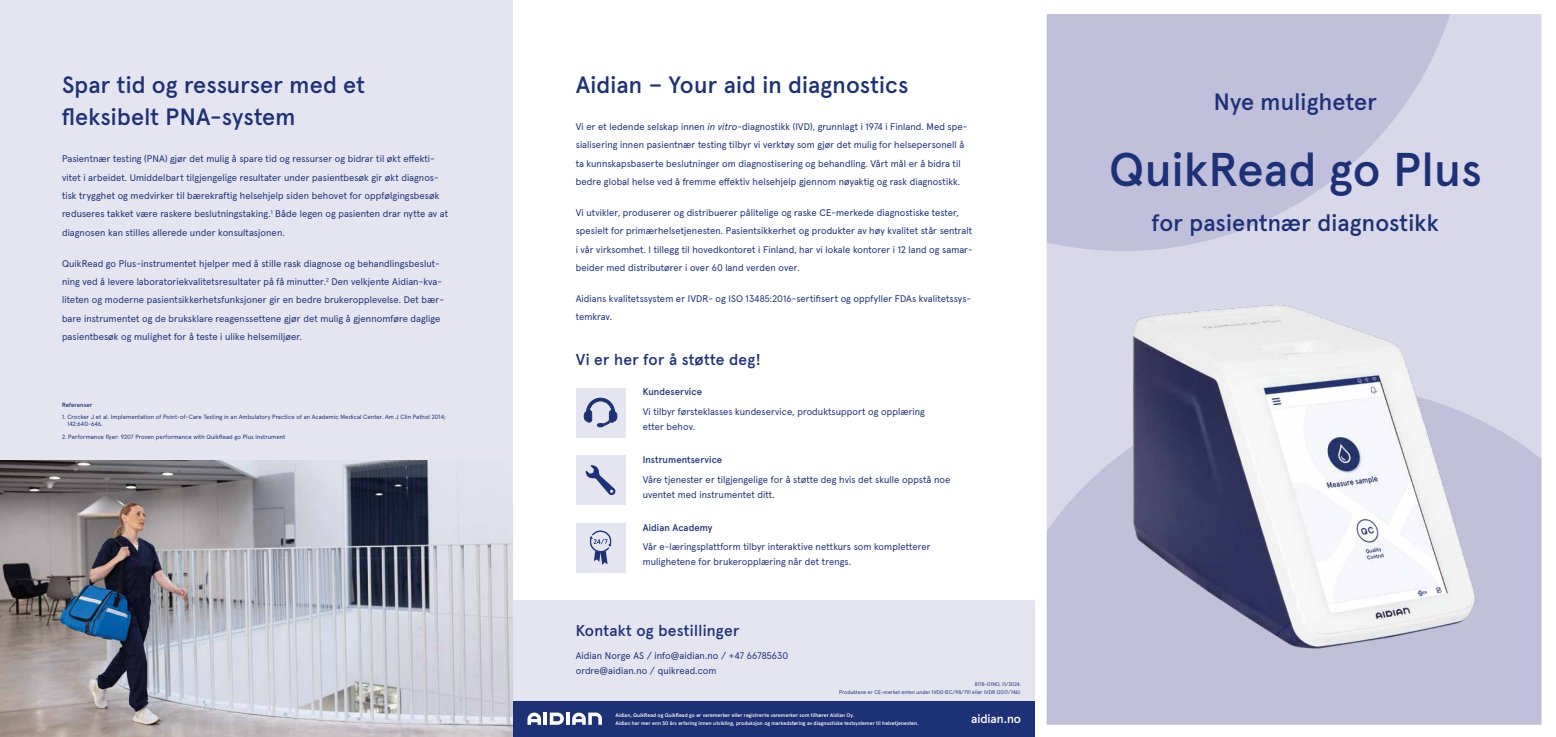
<style>
.page{position:relative;width:1556px;height:737px;background:#fff}
.page>*{position:absolute;margin:0;border:0;box-sizing:border-box;transform-origin:0 0}
.t1{font:500 47.25px "Apercu Pro";letter-spacing:.01em;color:#1d3176}
.t2{font:500 23.62px/32.4px "Apercu Pro";letter-spacing:.01em;color:#1d3176}
.t3{font:500 15.75px "Apercu Pro";letter-spacing:.02em;color:#1d3176}
.t4{font:500 12.25px "Apercu Pro";color:#fff}
.t5{font:9.62px/18.4px "Apercu Pro";letter-spacing:.01em;color:#1d3176}
.t6{font:500 9.62px "Apercu Pro";letter-spacing:.01em;color:#1d3176}
.t7{font:6.12px/7.4px "Apercu Pro";letter-spacing:.01em;color:#1d3176}
.t8{font:500 6.12px "Apercu Pro";color:#1d3176}
.t9{font:500 5.25px/7.9px "Apercu Pro";letter-spacing:.01em;color:#fff}
.t10{font:5.25px/7.9px "Apercu Pro";letter-spacing:.01em;color:#1d3176;text-align:right}
.s1{font-style:italic}
</style>
<div class="page">
<div style="left:0;top:0;width:513px;height:737px;background:#e5e5f1"></div>
<img style="left:0;top:460px;width:513px;height:277px">
<svg style="left:1034px;top:14px;width:508px;height:723px;background:#cdcde3"></svg>
<img style="left:1087px;top:247px;width:421px;height:459px">
<div style="left:513px;top:700px;width:521px;height:37px;background:#1d3176"></div>
<div style="left:513px;top:600px;width:521px;height:101px;background:#e5e5f1"></div>
<hr style="left:543px;top:712px;width:4px;height:12px;background:#fff">
<svg style="left:527px;top:712px;width:14px;height:12px"></svg>
<svg style="left:549px;top:712px;width:53px;height:12px"></svg>
<div style="left:575px;top:388px;width:50px;height:49px;background:#e5e5f1"></div>
<div style="left:575px;top:455px;width:50px;height:50px;background:#e5e5f1"></div>
<div style="left:575px;top:523px;width:50px;height:49px;background:#e5e5f1"></div>
<svg style="left:583px;top:397px;width:34px;height:31px"></svg>
<svg style="left:585px;top:465px;width:30px;height:30px"></svg>
<svg style="left:589px;top:530px;width:22px;height:35px"></svg>
<h2 class="t2" style="left:62px;top:67px;width:304px">Spar tid og ressurser med et fleksibelt PNA-system</h2>
<p class="t5" style="left:62px;top:149px;width:387px">Pasientnær testing (PNA) gjør det mulig å spare tid og ressurser og bidrar til økt effekti&shy;vitet i arbeidet. Umiddelbart tilgjengelige resultater under pasientbesøk gir økt diagnos&shy;tisk trygghet og medvirker til bærekraftig helsehjelp siden behovet for oppfølgingsbesøk reduseres takket være raskere beslutningstaking.<sup>1</sup> Både legen og pasienten drar nytte av at diagnosen kan stilles allerede under konsultasjonen.</p>
<p class="t5" style="left:62px;top:253px;width:383px">QuikRead go Plus-instrumentet hjelper med å stille rask diagnose og behandlingsbeslut&shy;ning ved å levere laboratoriekvalitetsresultater på få minutter.<sup>2</sup> Den velkjente Aidian-kva&shy;liteten og moderne pasientsikkerhetsfunksjoner gir en bedre brukeropplevelse. Det bær&shy;bare instrumentet og de bruksklare reagenssettene gjør det mulig å gjennomføre daglige pasientbesøk og mulighet for å teste i ulike helsemiljøer.</p>
<p class="t8" style="left:62px;top:400px;width:32px">Referanser</p>
<p class="t7" style="left:67px;top:413px;width:380px;text-indent:-5px">1. Crocker J et al. Implementation of Point-of-Care Testing in an Ambulatory Practice of an Academic Medical Center. Am J Clin Pathol 2014;<br>142:640-646.</p>
<p class="t7" style="left:62px;top:432px;width:225px">2. Performance flyer: 9207 Proven performance with QuikRead go Plus Instrument</p>
<h2 class="t2" style="left:575px;top:67px;width:334px">Aidian – Your aid in diagnostics</h2>
<p class="t5" style="left:575px;top:116px;width:393px">Vi er et ledende selskap innen <span class="s1">in vitro</span>-diagnostikk (IVD), grunnlagt i 1974 i Finland. Med spe&shy;sialisering innen pasientnær testing tilbyr vi verktøy som gjør det mulig for helsepersonell å ta kunnskapsbaserte beslutninger om diagnostisering og behandling. Vårt mål er å bidra til bedre global helse ved å fremme effektiv helsehjelp gjennom nøyaktig og rask diagnostikk.</p>
<p class="t5" style="left:575px;top:202px;width:398px">Vi utvikler, produserer og distribuerer pålitelige og raske CE-merkede diagnostiske tester, spesielt for primærhelsetjenesten. Pasientsikkerhet og produkter av høy kvalitet står sentralt i vår virksomhet. I tillegg til hovedkontoret i Finland, har vi lokale kontorer i 12 land og samar&shy;beider med distributører i over 60 land verden over.</p>
<p class="t5" style="left:575px;top:288px;width:397px">Aidians kvalitetssystem er IVDR- og ISO 13485:2016-sertifisert og oppfyller FDAs kvalitetssys&shy;temkrav.</p>
<h3 class="t3" style="left:575px;top:347px;width:186px">Vi er her for å støtte deg!</h3>
<p class="t6" style="left:642px;top:384px;width:61px">Kundeservice</p>
<p class="t5" style="left:642px;top:403px;width:284px;line-height:14.9px">Vi tilbyr førsteklasses kundeservice, produktsupport og opplæring etter behov.</p>
<p class="t6" style="left:642px;top:452px;width:81px">Instrumentservice</p>
<p class="t5" style="left:642px;top:471px;width:309px;line-height:14.9px">Våre tjenester er tilgjengelige for å støtte deg hvis det skulle oppstå noe uventet med instrumentet ditt.</p>
<p class="t6" style="left:642px;top:519px;width:71px">Aidian Academy</p>
<p class="t5" style="left:642px;top:539px;width:289px;line-height:14.9px">Vår e-læringsplattform tilbyr interaktive nettkurs som kompletterer mulighetene for brukeropplæring når det trengs.</p>
<h3 class="t3" style="left:575px;top:618px;width:165px">Kontakt og bestillinger</h3>
<p class="t5" style="left:575px;top:647px;width:214px;line-height:15.5px">Aidian Norge AS / info@aidian.no / +47 66785630 ordre@aidian.no / quikread.com</p>
<p class="t10" style="left:839px;top:679px;width:183px">8178-01NO, 11/2024.<br>Produktene er CE-merket enten under IVDD (EC/98/79) eller IVDR (2017/746).</p>
<p class="t9" style="left:615px;top:711px;width:304px">Aidian, QuikRead og QuikRead go er varemerker eller registrerte varemerker som tilhører Aidian Oy.<br>Aidian har mer enn 50 års erfaring innen utvikling, produksjon og markedsføring av diagnostiske testsystemer til helsetjenesten.</p>
<p class="t4" style="left:971px;top:709px;width:52px">aidian.no</p>
<h2 class="t2" style="left:1213px;top:84px;width:165px">Nye muligheter</h2>
<h1 class="t1" style="left:1109px;top:133px;width:374px">QuikRead go Plus</h1>
<h2 class="t2" style="left:1151px;top:205px;width:288px">for pasientnær diagnostikk</h2>
</div>
